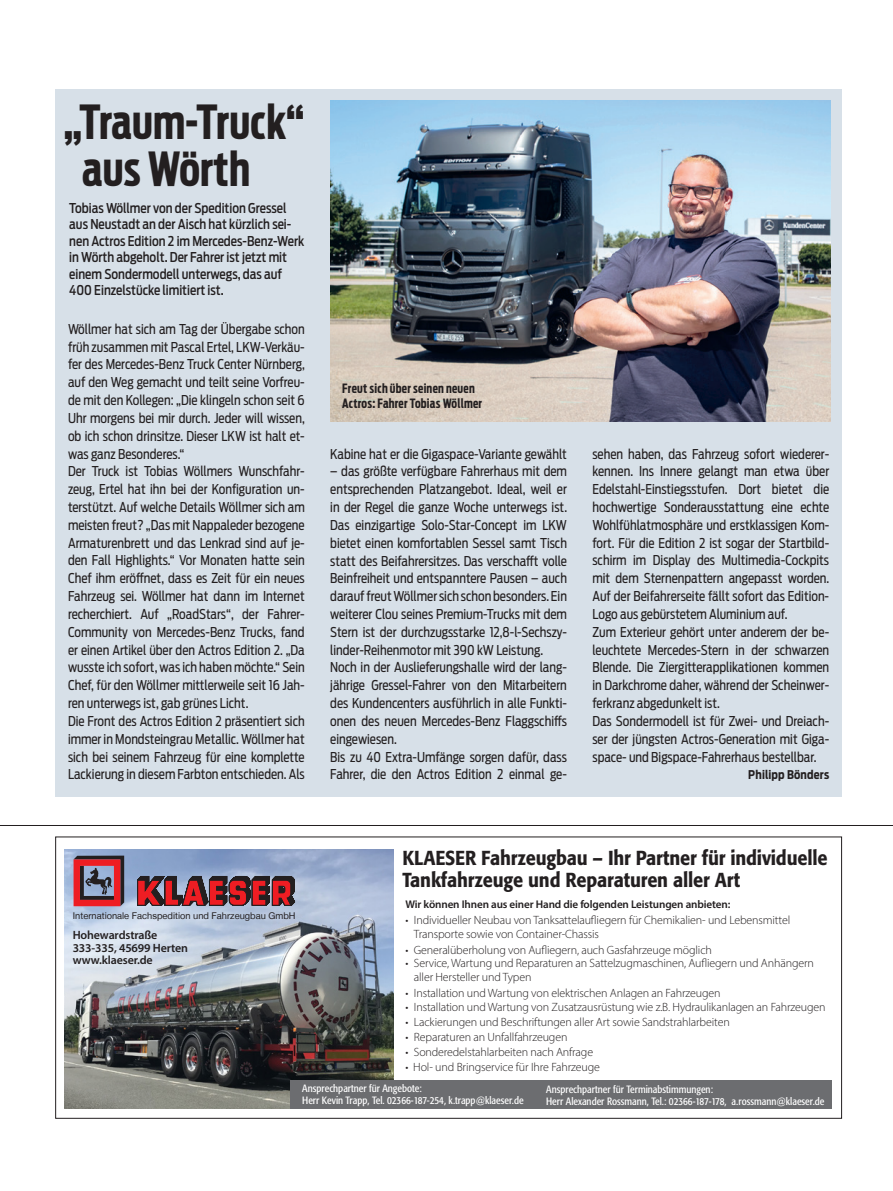
<style>
.page{position:relative;width:893px;height:1191px;background:#fff}
.page>*{position:absolute;margin:0;border:0;box-sizing:border-box;transform-origin:0 0}
.t1{font:700 46.65px/46.7px "Antenna Extra Cond";letter-spacing:.005em;color:#231f20}
.t2{font:500 20.1px/21.8px "Formata";letter-spacing:-.01em;color:#231f20;scale:.9 1}
.t3{font:13.5px/17.9px "Antenna Condensed";color:#231f20;scale:.95 1}
.t4{font:500 13.5px/16.5px "Antenna Condensed";color:#231f20;scale:.95 1}
.t5{font:700 12.75px/15px "Antenna Extra Cond";letter-spacing:.02em;color:#231f20}
.t6{font:12px/13.5px "Myriad Variable Concept";letter-spacing:-.01em;color:#231f20}
.t7{font:700 12px "Antenna Condensed";letter-spacing:.015em;color:#231f20;scale:.95 1}
.t8{font:11.1px "Myriad Variable Concept";letter-spacing:-.01em;color:#231f20}
.t9{font:condensed 10.5px/12px "Formata";color:#fff}
.t10{font:9.3px "Helvetica Neue LT";color:#231f20}
</style>
<div class="page">
<img style="left:65px;top:849px;width:329px;height:259px">
<svg style="left:74px;top:855px;width:50px;height:51px;background:#954956"></svg>
<svg style="left:137px;top:875px;width:158px;height:31px;background:#863840"></svg>
<div style="left:290px;top:1080px;width:541px;height:29px;background:#6c6d70"></div>
<div style="left:55px;top:89px;width:787px;height:708px;background:#d7e0e8"></div>
<img style="left:330px;top:100px;width:500px;height:321px">
<hr style="left:0;top:825px;width:893px;height:1px;background:#231f20">
<h1 class="t1" style="left:82px;top:99px;width:224px;text-indent:-19px">„Traum-Truck“ aus Wörth</h1>
<p class="t4" style="left:69px;top:199px;width:249px">Tobias Wöllmer von der Spedition Gressel aus Neustadt an der Aisch hat kürzlich sei&shy;nen Actros Edition 2 im Mercedes-Benz-Werk in Wörth abgeholt. Der Fahrer ist jetzt mit einem Sondermodell unterwegs, das auf 400 Einzelstücke limitiert ist.</p>
<p class="t3" style="left:68px;top:320px;width:251px">Wöllmer hat sich am Tag der Übergabe schon früh zusammen mit Pascal Ertel, LKW-Verkäu&shy;fer des Mercedes‑Benz Truck Center Nürnberg, auf den Weg gemacht und teilt seine Vorfreu&shy;de mit den Kollegen: „Die klingeln schon seit 6<br>Uhr morgens bei mir durch. Jeder will wissen, ob ich schon drinsitze. Dieser LKW ist halt et&shy;was ganz Besonderes.“<br>Der Truck ist Tobias Wöllmers Wunschfahr&shy;zeug, Ertel hat ihn bei der Konfiguration un&shy;terstützt. Auf welche Details Wöllmer sich am meisten freut? „Das mit Nappaleder bezogene Armaturenbrett und das Lenkrad sind auf je&shy;den Fall Highlights.“ Vor Monaten hatte sein Chef ihm eröffnet, dass es Zeit für ein neues Fahrzeug sei. Wöllmer hat dann im Internet recherchiert. Auf „RoadStars“, der Fahrer-Community von Mercedes-Benz Trucks, fand er einen Artikel über den Actros Edition 2. „Da wusste ich sofort, was ich haben möchte.“ Sein Chef, für den Wöllmer mittlerweile seit 16 Jah&shy;ren unterwegs ist, gab grünes Licht.<br>Die Front des Actros Edition 2 präsentiert sich immer in Mondsteingrau Metallic. Wöllmer hat sich bei seinem Fahrzeug für eine komplette Lackierung in diesem Farbton entschieden. Als</p>
<p class="t5" style="left:342px;top:380px;width:141px">Freut sich über seinen neuen<br>Actros: Fahrer Tobias Wöllmer</p>
<p class="t3" style="left:330px;top:444px;width:251px">Kabine hat er die Gigaspace-Variante gewählt</p>
<p class="t3" style="left:330px;top:462px;width:251px">– das größte verfügbare Fahrerhaus mit dem entsprechenden Platzangebot. Ideal, weil er in der Regel die ganze Woche unterwegs ist.<br>Das einzigartige Solo-Star-Concept im LKW bietet einen komfortablen Sessel samt Tisch statt des Beifahrersitzes. Das verschafft volle Beinfreiheit und entspanntere Pausen – auch darauf freut Wöllmer sich schon besonders. Ein weiterer Clou seines Premium-Trucks mit dem Stern ist der durchzugsstarke 12,8-l-Sechszy&shy;linder-Reihenmotor mit 390 kW Leistung.<br>Noch in der Auslieferungshalle wird der lang&shy;jährige Gressel-Fahrer von den Mitarbeitern des Kundencenters ausführlich in alle Funkti&shy;onen des neuen Mercedes‑Benz Flaggschiffs eingewiesen.<br>Bis zu 40 Extra-Umfänge sorgen dafür, dass Fahrer, die den Actros Edition 2 einmal ge-</p>
<p class="t3" style="left:592px;top:444px;width:251px">sehen haben, das Fahrzeug sofort wiederer&shy;kennen. Ins Innere gelangt man etwa über Edelstahl-Einstiegsstufen. Dort bietet die hochwertige Sonderausstattung eine echte Wohlfühlatmosphäre und erstklassigen Kom&shy;fort. Für die Edition 2 ist sogar der Startbild&shy;schirm im Display des Multimedia-Cockpits mit dem Sternenpattern angepasst worden.<br>Auf der Beifahrerseite fällt sofort das Edition-Logo aus gebürstetem Aluminium auf.<br>Zum Exterieur gehört unter anderem der be&shy;leuchtete Mercedes-Stern in der schwarzen Blende. Die Ziergitterapplikationen kommen in Darkchrome daher, während der Scheinwer&shy;ferkranz abgedunkelt ist.<br>Das Sondermodell ist für Zwei- und Dreiach&shy;ser der jüngsten Actros-Generation mit Giga&shy;space- und Bigspace-Fahrerhaus bestellbar.</p>
<p class="t7" style="left:748px;top:767px;width:87px">Philipp Bönders</p>
<p class="t10" style="left:73px;top:910px;width:224px">Internationale Fachspedition und Fahrzeugbau GmbH</p>
<p class="t6" style="left:73px;top:929px;width:117px;line-height:12.3px">Hohewardstraße<br>333-335, 45699 Herten www.klaeser.de</p>
<h2 class="t2" style="left:403px;top:847px;width:474px">KLAESER Fahrzeugbau – Ihr Partner für individuelle<br>Tankfahrzeuge und Reparaturen aller Art</h2>
<p class="t8" style="left:406px;top:897px;width:326px">Wir können Ihnen aus einer Hand die folgenden Leistungen anbieten:</p>
<p class="t6" style="left:414px;top:913px;width:378px;text-indent:-8px">• Individueller Neubau von Tanksattelaufliegern für Chemikalien- und Lebensmittel<br>Transporte sowie von Container-Chassis</p>
<p class="t6" style="left:406px;top:942px;width:308px">• Generalüberholung von Aufliegern, auch Gasfahrzeuge möglich</p>
<p class="t6" style="left:414px;top:956px;width:402px;text-indent:-8px">• Service, Wartung und Reparaturen an Sattelzugmaschinen, Aufliegern und Anhängern aller Hersteller und Typen</p>
<p class="t6" style="left:405px;top:986px;width:317px">• Installation und Wartung von elektrischen Anlagen an Fahrzeugen</p>
<p class="t6" style="left:405px;top:1000px;width:422px">• Installation und Wartung von Zusatzausrüstung wie z.B. Hydraulikanlagen an Fahrzeugen</p>
<p class="t6" style="left:405px;top:1015px;width:326px">• Lackierungen und Beschriftungen aller Art sowie Sandstrahlarbeiten</p>
<p class="t6" style="left:405px;top:1030px;width:163px">• Reparaturen an Unfallfahrzeugen</p>
<p class="t6" style="left:405px;top:1045px;width:189px">• Sonderedelstahlarbeiten nach Anfrage</p>
<p class="t6" style="left:405px;top:1059px;width:196px">• Hol- und Bringservice für Ihre Fahrzeuge</p>
<p class="t9" style="left:302px;top:1082px;width:223px">Ansprechpartner für Angebote:<br>Herr Kevin Trapp, Tel. 02366-187-254, k.trapp@klaeser.de</p>
<p class="t9" style="left:546px;top:1083px;width:280px">Ansprechpartner für Terminabstimmungen:<br>Herr Alexander Rossmann, Tel.: 02366-187-178, a.rossmann@klaeser.de</p>
</div>
